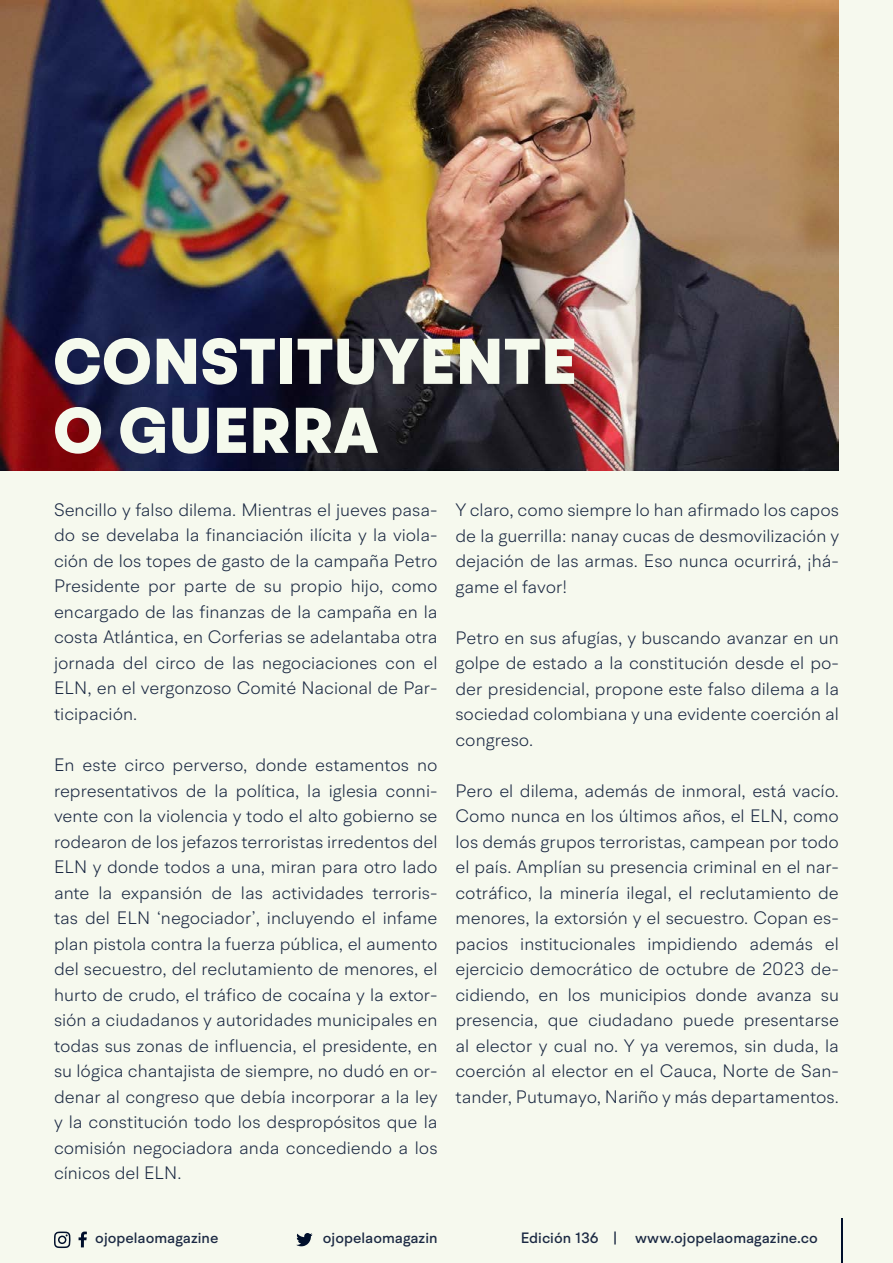
<style>
.page{position:relative;width:893px;height:1263px;background:#f6f9ee}
.page>*{position:absolute;margin:0;border:0;box-sizing:border-box;transform-origin:0 0}
.t1{font:900 64.5px/69px "BR Hendrix";letter-spacing:.005em;color:#f5faed}
.t2{font:300 18px/25.5px "BR Hendrix";color:#1b2943;text-align:justify}
.t3{font:500 15px "BR Hendrix";color:#1b2943}
</style>
<div class="page">
<svg style="left:296px;top:1233px;width:17px;height:13px"></svg>
<svg style="left:79px;top:1231px;width:8px;height:16px"></svg>
<svg style="left:54px;top:1231px;width:17px;height:17px"></svg>
<hr style="left:841px;top:1219px;width:1px;height:44px;background:#000f2b">
<img style="left:0;top:0;width:839px;height:470px">
<h1 class="t1" style="left:53px;top:329px;width:526px">CONSTITUYENTE<br>O GUERRA</h1>
<p class="t2" style="left:54px;top:497px;width:385px">Sencillo y falso dilema. Mientras el jueves pasa&shy;do se develaba la financiación ilícita y la viola&shy;ción de los topes de gasto de la campaña Petro Presidente por parte de su propio hijo, como encargado de las finanzas de la campaña en la costa Atlántica, en Corferias se adelantaba otra jornada del circo de las negociaciones con el ELN, en el vergonzoso Comité Nacional de Par&shy;ticipación.</p>
<p class="t2" style="left:54px;top:752px;width:385px">En este circo perverso, donde estamentos no representativos de la política, la iglesia conni&shy;vente con la violencia y todo el alto gobierno se rodearon de los jefazos terroristas irredentos del ELN y donde todos a una, miran para otro lado ante la expansión de las actividades terroris&shy;tas del ELN ‘negociador’, incluyendo el infame plan pistola contra la fuerza pública, el aumento del secuestro, del reclutamiento de menores, el hurto de crudo, el tráfico de cocaína y la extor&shy;sión a ciudadanos y autoridades municipales en todas sus zonas de influencia, el presidente, en su lógica chantajista de siempre, no dudó en or&shy;denar al congreso que debía incorporar a la ley y la constitución todo los despropósitos que la comisión negociadora anda concediendo a los cínicos del ELN.</p>
<p class="t2" style="left:455px;top:497px;width:385px">Y claro, como siempre lo han afirmado los capos de la guerrilla: nanay cucas de desmovilización y dejación de las armas. Eso nunca ocurrirá, ¡há&shy;game el favor!</p>
<p class="t2" style="left:455px;top:624px;width:385px">Petro en sus afugías, y buscando avanzar en un golpe de estado a la constitución desde el po&shy;der presidencial, propone este falso dilema a la sociedad colombiana y una evidente coerción al congreso.</p>
<p class="t2" style="left:455px;top:777px;width:385px">Pero el dilema, además de inmoral, está vacío.<br>Como nunca en los últimos años, el ELN, como los demás grupos terroristas, campean por todo el país. Amplían su presencia criminal en el nar&shy;cotráfico, la minería ilegal, el reclutamiento de menores, la extorsión y el secuestro. Copan es&shy;pacios institucionales impidiendo además el ejercicio democrático de octubre de 2023 de&shy;cidiendo, en los municipios donde avanza su presencia, que ciudadano puede presentarse al elector y cual no. Y ya veremos, sin duda, la coerción al elector en el Cauca, Norte de San&shy;tander, Putumayo, Nariño y más departamentos.</p>
<p class="t3" style="left:95px;top:1229px;width:125px">ojopelaomagazine</p>
<p class="t3" style="left:323px;top:1229px;width:116px">ojopelaomagazin</p>
<p class="t3" style="left:521px;top:1229px;width:299px">Edición 136 | www.ojopelaomagazine.co</p>
</div>
